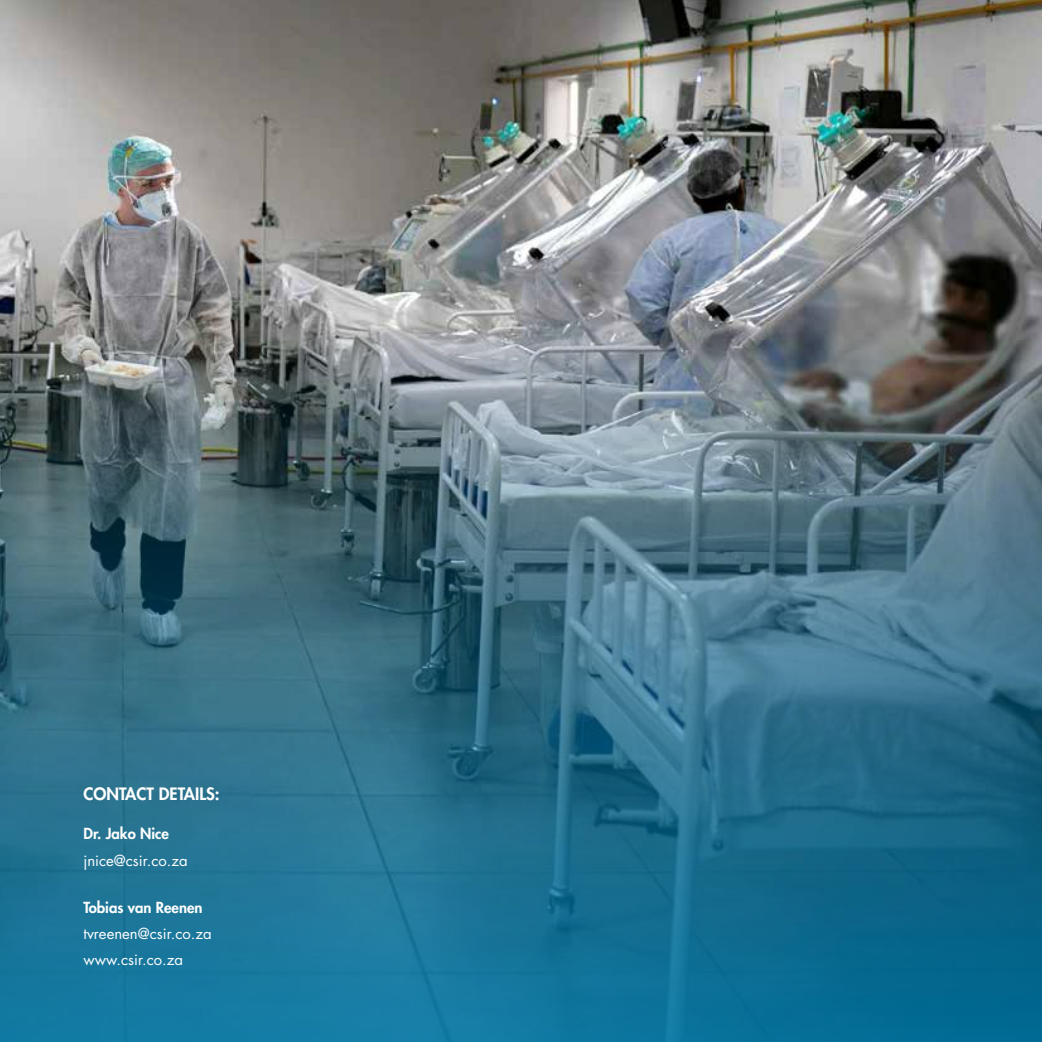
<style>
.page{position:relative;width:1042px;height:1042px;background:#fff}
.page>*{position:absolute;margin:0;border:0;box-sizing:border-box;transform-origin:0 0}
.t1{font:800 16.62px "Futura Std";color:#fff}
.t2{font:14.88px/26.2px "Futura Std";color:#fff}
.t3{font:800 14.88px "Futura Std";color:#fff}
</style>
<div class="page">
<img style="left:0;top:0;width:1042px;height:333px">
<img style="left:0;top:333px;width:1042px;height:709px">
<p class="t1" style="left:84px;top:783px;width:138px">Contact Details:</p>
<p class="t3" style="left:84px;top:824px;width:87px">Dr. Jako Nice</p>
<p class="t2" style="left:84px;top:847px;width:106px">jnice@csir.co.za</p>
<p class="t3" style="left:84px;top:898px;width:121px">Tobias van Reenen</p>
<p class="t2" style="left:84px;top:920px;width:130px">tvreenen@csir.co.za www.csir.co.za</p>
</div>
